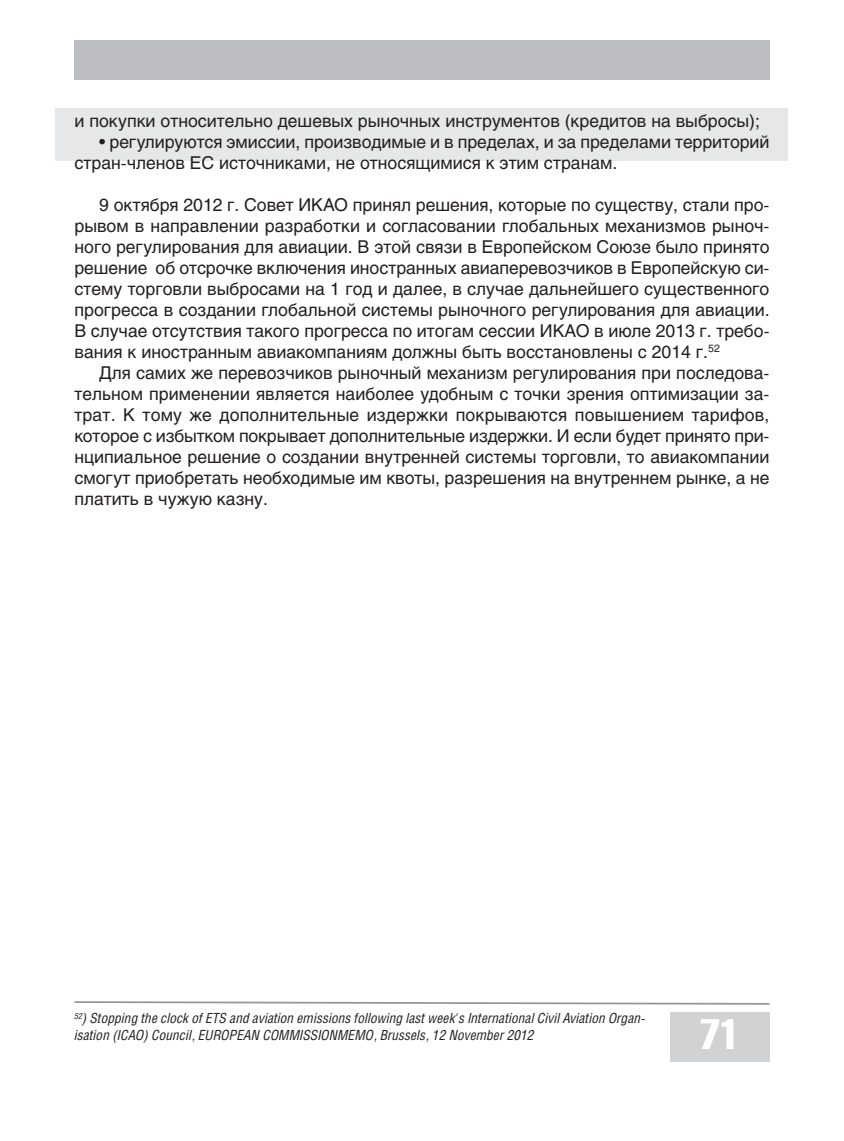
<style>
.page{position:relative;width:844px;height:1141px;background:#fff}
.page>*{position:absolute;margin:0;border:0;box-sizing:border-box;transform-origin:0 0}
.t1{font:42px "Helios Compressed";color:#fff}
.t2{font:17.5px/21px "Helios";color:#231f20;text-align:justify}
.t3{font:italic 14px/16.8px "Helios Cond";color:#231f20}
</style>
<div class="page">
<div style="left:56px;top:108px;width:731px;height:53px;background:#e6e7e9"></div>
<div style="left:74px;top:40px;width:695px;height:39px;background:#bcbdc0"></div>
<svg style="left:74px;top:1001px;width:695px;height:4px"></svg>
<div style="left:670px;top:1012px;width:99px;height:50px;background:#d1d2d4"></div>
<p class="t2" style="left:74px;top:112px;width:687px">и покупки относительно дешевых рыночных инструментов (кредитов на выбросы);</p>
<p class="t2" style="left:74px;top:133px;width:696px;text-indent:25px">• регулируются эмиссии, производимые и в пределах, и за пределами территорий стран-членов ЕС источниками, не относящимися к этим странам.</p>
<p class="t2" style="left:74px;top:196px;width:696px;text-indent:25px">9 октября 2012 г. Совет ИКАО принял решения, которые по существу, стали про&shy;рывом в направлении разработки и согласовании глобальных механизмов рыноч&shy;ного регулирования для авиации. В этой связи в Европейском Союзе было принято решение об отсрочке включения иностранных авиаперевозчиков в Европейскую си&shy;стему торговли выбросами на 1 год и далее, в случае дальнейшего существенного прогресса в создании глобальной системы рыночного регулирования для авиации.<br>В случае отсутствия такого прогресса по итогам сессии ИКАО в июле 2013 г. требо&shy;вания к иностранным авиакомпаниям должны быть восстановлены с 2014 г.<sup>52</sup></p>
<p class="t2" style="left:74px;top:364px;width:696px;text-indent:25px">Для самих же перевозчиков рыночный механизм регулирования при последова&shy;тельном применении является наиболее удобным с точки зрения оптимизации за&shy;трат. К тому же дополнительные издержки покрываются повышением тарифов, которое с избытком покрывает дополнительные издержки. И если будет принято при&shy;нципиальное решение о создании внутренней системы торговли, то авиакомпании смогут приобретать необходимые им квоты, разрешения на внутреннем рынке, а не платить в чужую казну.</p>
<p class="t3" style="left:74px;top:1011px;width:572px"><sup>52</sup>) Stopping the clock of ETS and aviation emissions following last week's International Civil Aviation Organ&shy;isation (ICAO) Council, EUROPEAN COMMISSIONMEMO, Brussels, 12 November 2012</p>
<h1 class="t1" style="left:700px;top:1019px;width:40px">71</h1>
</div>
